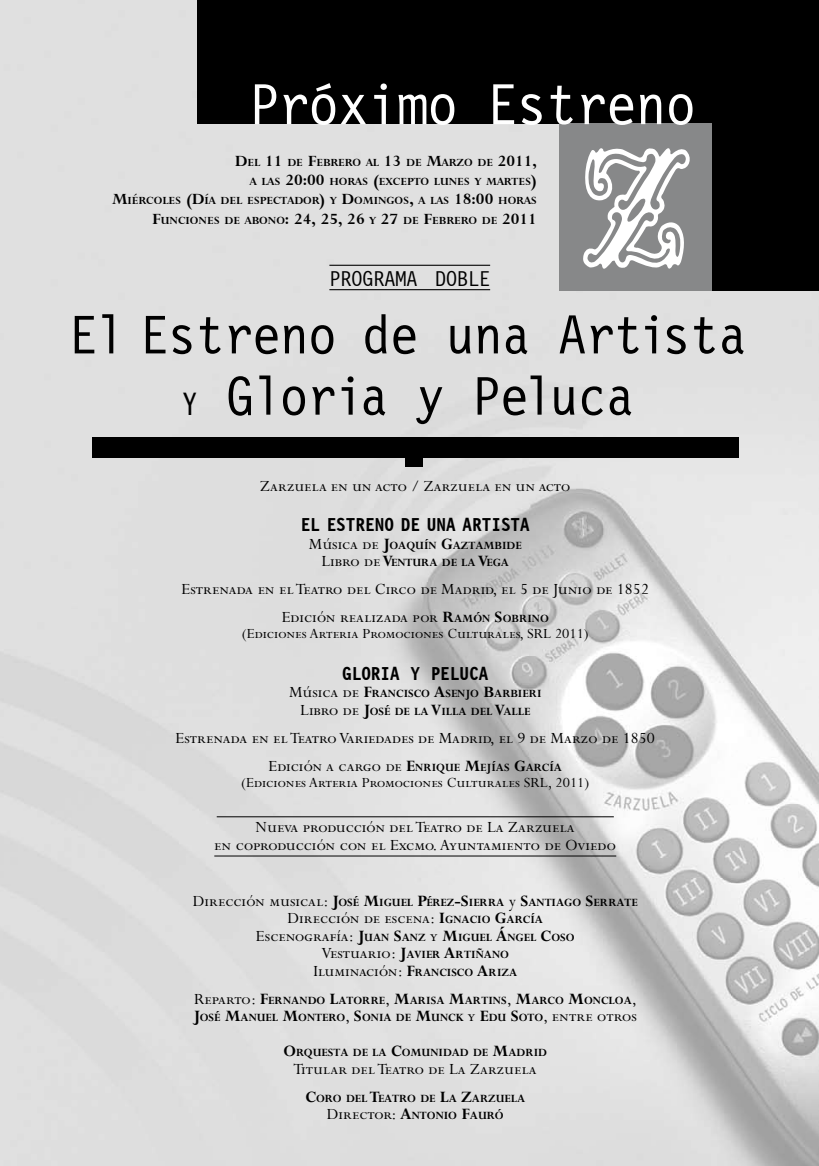
<style>
.page{position:relative;width:819px;height:1166px;background:#fff}
.page>*{position:absolute;margin:0;border:0;box-sizing:border-box;transform-origin:0 0}
.t1{font:59.5px "Letter Gothic 12 Pitch BT";color:#fff}
.t2{font:56px/61.2px "Letter Gothic 12 Pitch BT";color:#000;text-align:center}
.t3{font:22.05px "Letter Gothic 12 Pitch BT";color:#000}
.t4{font:700 19.25px "Letter Gothic 12 Pitch BT";color:#000}
.t5{font:17.5px/28px "Perpetua Std";color:#000;text-align:center}
.t6{font:15.75px "Perpetua Std";color:#000}
.t7{font:700 12.25px/17.5px "Perpetua Std";color:#000;text-align:center}
.t8{font:700 12.25px/19.2px "Lapidary 333 BT";color:#000;text-align:right}
.s1{font-size:17.5px}
.s2{font-size:33.25px}
.s3{font-weight:400;font-size:17.5px}
.s4{font-weight:700}
.s5{font-weight:700;font-size:12.25px}
</style>
<div class="page">
<img style="left:0;top:0;width:819px;height:1166px">
<div style="left:197px;top:0;width:622px;height:124px;background:#000"></div>
<div style="left:558px;top:124px;width:154px;height:167px;background:#878889"></div>
<svg style="left:583px;top:148px;width:107px;height:121px"></svg>
<div style="left:712px;top:120px;width:107px;height:171px;background:#000"></div>
<div style="left:92px;top:437px;width:646px;height:20px;background:#000"></div>
<div style="left:406px;top:449px;width:17px;height:17px;background:#000"></div>
<hr style="left:217px;top:816px;width:396px;height:1px;background:#000">
<hr style="left:214px;top:855px;width:402px;height:1px;background:#000">
<hr style="left:329px;top:265px;width:161px;height:1px;background:#000">
<hr style="left:329px;top:289px;width:161px;height:1px;background:#000">
<h1 class="t1" style="left:249px;top:71px;width:448px">Próximo Estreno</h1>
<p class="t8" style="left:112px;top:153px;width:426px"><span class="s1">D</span>EL <span class="s1">11</span> DE <span class="s1">F</span>EBRERO AL <span class="s1">13</span> DE <span class="s1">M</span>ARZO DE <span class="s1">2011,<br></span>A LAS <span class="s1">20:00</span> HORAS <span class="s1">(</span>EXCEPTO LUNES Y MARTES<span class="s1">)<br>M</span>IÉRCOLES <span class="s1">(D</span>ÍA DEL ESPECTADOR<span class="s1">)</span> Y <span class="s1">D</span>OMINGOS<span class="s1">,</span> A LAS <span class="s1">18:00</span> HORAS <span class="s1">F</span>UNCIONES DE ABONO<span class="s1">: 24, 25, 26</span> Y <span class="s1">27</span> DE <span class="s1">F</span>EBRERO DE <span class="s1">2011</span></p>
<h3 class="t3" style="left:329px;top:266px;width:162px">programa doble</h3>
<h2 class="t2" style="left:69px;top:306px;width:679px">El Estreno de una Artista <span class="s2">y</span> Gloria y Peluca</h2>
<h3 class="t5" style="left:260px;top:473px;width:312px">Zarzuela en un acto / Zarzuela en un acto</h3>
<h3 class="t4" style="left:301px;top:514px;width:231px">EL ESTRENO DE UNA ARTISTA</h3>
<p class="t7" style="left:309px;top:537px;width:214px"><span class="s3">Música de</span> <span class="s1">J</span>OAQUÍN <span class="s1">G</span>AZTAMBIDE<br><span class="s3">Libro de</span> <span class="s1">V</span>ENTURA DE LA <span class="s1">V</span>EGA</p>
<h3 class="t5" style="left:181px;top:576px;width:467px">Estrenada en el Teatro del Circo de Madrid, el 5 de Junio de 1852<br>Edición realizada por <span class="s4">R</span><span class="s5">AMÓN</span> <span class="s4">S</span><span class="s5">OBRINO</span></h3>
<p class="t6" style="left:242px;top:625px;width:348px">(Ediciones Arteria Promociones Culturales, SRL 2011)</p>
<h3 class="t4" style="left:342px;top:663px;width:148px">GLORIA Y PE LUCA</h3>
<p class="t7" style="left:289px;top:685px;width:254px"><span class="s3">Música de</span> <span class="s1">F</span>RANCISCO <span class="s1">A</span>SENJO <span class="s1">B</span>ARBIERI<br><span class="s3">Libro de</span> <span class="s1">J</span>OSÉ DE LA <span class="s1">V</span>ILLA DEL <span class="s1">V</span>ALLE</p>
<h3 class="t5" style="left:175px;top:724px;width:481px">Estrenada en el Teatro Variedades de Madrid, el 9 de Marzo de 1850</h3>
<p class="t7" style="left:268px;top:759px;width:295px"><span class="s3">Edición a cargo de</span> <span class="s1">E</span>NRIQUE <span class="s1">M</span>EJÍAS <span class="s1">G</span>ARCÍA</p>
<p class="t6" style="left:241px;top:774px;width:350px">(Ediciones Arteria Promociones Culturales SRL, 2011)</p>
<h3 class="t5" style="left:214px;top:819px;width:403px;line-height:17.5px">Nueva producción del Teatro de La Zarzuela<br>en coproducción con el Excmo. Ayuntamiento de Oviedo</h3>
<p class="t7" style="left:193px;top:894px;width:446px"><span class="s3">Dirección musical:</span> <span class="s1">J</span>OSÉ <span class="s1">M</span>IGUEL <span class="s1">P</span>ÉREZ<span class="s1">-S</span>IERRA <span class="s3">y</span> <span class="s1">S</span>ANTIAGO <span class="s1">S</span>ERRATE</p>
<h3 class="t5" style="left:287px;top:905px;width:257px">Dirección de escena: <span class="s4">I</span><span class="s5">GNACIO</span> <span class="s4">G</span><span class="s5">ARCÍA</span></h3>
<p class="t7" style="left:256px;top:929px;width:319px"><span class="s3">Escenografía:</span> <span class="s1">J</span>UAN <span class="s1">S</span>ANZ <span class="s3">y</span> <span class="s1">M</span>IGUEL <span class="s1">Á</span>NGEL <span class="s1">C</span>OSO<br><span class="s3">Vestuario:</span> <span class="s1">J</span>AVIER <span class="s1">A</span>RTIÑANO</p>
<h3 class="t5" style="left:313px;top:957px;width:205px">Iluminación: <span class="s4">F</span><span class="s5">RANCISCO</span> <span class="s4">A</span><span class="s5">RIZA</span></h3>
<p class="t7" style="left:194px;top:992px;width:415px"><span class="s3">Reparto:</span> <span class="s1">F</span>ERNANDO <span class="s1">L</span>ATORRE<span class="s3">,</span> <span class="s1">M</span>ARISA <span class="s1">M</span>ARTINS<span class="s3">,</span> <span class="s1">M</span>ARCO <span class="s1">M</span>ONCLO</p>
<p class="t7" style="left:193px;top:992px;width:445px;text-align:right">A<span class="s3">,<br></span><span class="s1">J</span>OSÉ <span class="s1">M</span>ANUEL <span class="s1">M</span>ONTERO<span class="s3">,</span> <span class="s1">S</span>ONIA DE <span class="s1">M</span>UNCK <span class="s3">y</span> <span class="s1">E</span>DU <span class="s1">S</span>OTO<span class="s3">, entre otros</span></p>
<p class="t7" style="left:283px;top:1044px;width:265px"><span class="s1">O</span>RQUESTA DE LA <span class="s1">C</span>OMUNIDAD DE <span class="s1">M</span>ADRID</p>
<h3 class="t5" style="left:293px;top:1055px;width:245px">Titular del Teatro de La Zarzuela</h3>
<p class="t7" style="left:305px;top:1090px;width:221px"><span class="s1">C</span>ORO DEL <span class="s1">T</span>EATRO DE <span class="s1">L</span>A <span class="s1">Z</span>ARZUELA<br><span class="s3">Director:</span> <span class="s1">A</span>NTONIO <span class="s1">F</span>AURÓ</p>
</div>
